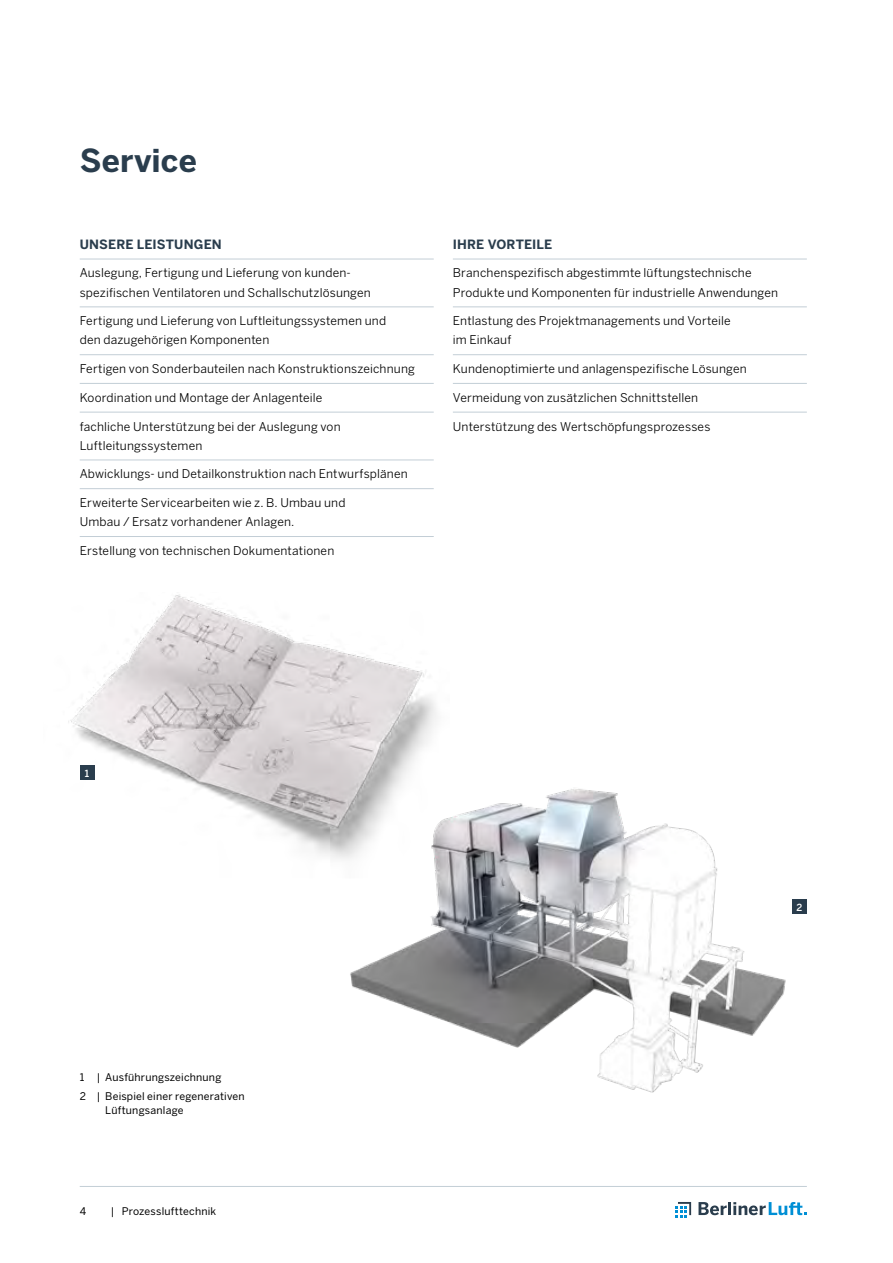
<style>
.page{position:relative;width:893px;height:1263px;background:#fff}
.page>*{position:absolute;margin:0;border:0;box-sizing:border-box;transform-origin:0 0}
.t1{font:700 31.5px "Benton Sans";letter-spacing:.005em;color:#2a3d4d}
.t2{font:700 12.75px "Benton Sans";letter-spacing:.01em;color:#2a3d4d}
.t3{font:12px/19.2px "Benton Sans";letter-spacing:.015em;color:#000}
.t4{font:10.5px/19.2px "Benton Sans";letter-spacing:.015em;color:#000}
.t5{font:500 9.75px "Benton Sans";color:#fff}
</style>
<div class="page">
<hr style="left:80px;top:1186px;width:727px;height:1px;background:#c3ced6">
<svg style="left:675px;top:1202px;width:16px;height:16px"></svg>
<svg style="left:698px;top:1202px;width:109px;height:13px"></svg>
<hr style="left:80px;top:259px;width:354px;height:1px;background:#c3ced6">
<hr style="left:80px;top:306px;width:354px;height:1px;background:#c3ced6">
<hr style="left:80px;top:354px;width:354px;height:1px;background:#c3ced6">
<hr style="left:80px;top:383px;width:354px;height:1px;background:#c3ced6">
<hr style="left:80px;top:412px;width:354px;height:1px;background:#c3ced6">
<hr style="left:80px;top:460px;width:354px;height:1px;background:#c3ced6">
<hr style="left:80px;top:488px;width:354px;height:1px;background:#c3ced6">
<hr style="left:80px;top:536px;width:354px;height:1px;background:#c3ced6">
<hr style="left:453px;top:259px;width:354px;height:1px;background:#c3ced6">
<hr style="left:453px;top:306px;width:354px;height:1px;background:#c3ced6">
<hr style="left:453px;top:354px;width:354px;height:1px;background:#c3ced6">
<hr style="left:453px;top:383px;width:354px;height:1px;background:#c3ced6">
<hr style="left:453px;top:412px;width:354px;height:1px;background:#c3ced6">
<img style="left:350px;top:789px;width:436px;height:304px">
<img style="left:68px;top:594px;width:382px;height:286px">
<div style="left:80px;top:765px;width:14px;height:15px;background:#2a3d4d"></div>
<div style="left:792px;top:899px;width:15px;height:15px;background:#2a3d4d"></div>
<h1 class="t1" style="left:80px;top:141px;width:119px">Service</h1>
<p class="t2" style="left:80px;top:236px;width:144px">UNSERE LEISTUNGEN</p>
<p class="t3" style="left:80px;top:264px;width:293px">Auslegung, Fertigung und Lieferung von kunden&shy;spezifischen Ventilatoren und Schallschutzlösungen</p>
<p class="t3" style="left:80px;top:311px;width:308px">Fertigung und Lieferung von Luftleitungssystemen und den dazugehörigen Komponenten</p>
<p class="t3" style="left:80px;top:359px;width:337px">Fertigen von Sonderbauteilen nach Konstruktionszeichnung</p>
<p class="t3" style="left:80px;top:388px;width:244px">Koordination und Montage der Anlagenteile</p>
<p class="t3" style="left:80px;top:417px;width:262px">fachliche Unterstützung bei der Auslegung von<br>Luftleitungssystemen</p>
<p class="t3" style="left:80px;top:464px;width:330px">Abwicklungs- und Detailkonstruktion nach Entwurfsplänen</p>
<p class="t3" style="left:80px;top:493px;width:267px">Erweiterte Servicearbeiten wie z. B. Umbau und<br>Umbau / Ersatz vorhandener Anlagen.</p>
<p class="t3" style="left:80px;top:541px;width:256px">Erstellung von technischen Dokumentationen</p>
<p class="t2" style="left:453px;top:236px;width:101px">IHRE VORTEILE</p>
<p class="t3" style="left:453px;top:264px;width:327px">Branchenspezifisch abgestimmte lüftungstechnische<br>Produkte und Komponenten für industrielle Anwendungen</p>
<p class="t3" style="left:453px;top:311px;width:279px">Entlastung des Projektmanagements und Vorteile im Einkauf</p>
<p class="t3" style="left:453px;top:359px;width:295px">Kundenoptimierte und anlagenspezifische Lösungen</p>
<p class="t3" style="left:453px;top:388px;width:247px">Vermeidung von zusätzlichen Schnittstellen</p>
<p class="t3" style="left:453px;top:417px;width:259px">Unterstützung des Wertschöpfungsprozesses</p>
<p class="t5" style="left:85px;top:767px;width:6px">1</p>
<p class="t4" style="left:80px;top:1068px;width:167px">1 | Ausführungszeichnung<br>2 | Beispiel einer regenerativen</p>
<p class="t4" style="left:105px;top:1100px;width:80px">Lüftungsanlage</p>
<p class="t4" style="left:80px;top:1202px;width:8px">4</p>
<p class="t4" style="left:111px;top:1202px;width:107px">| Prozesslufttechnik</p>
<p class="t5" style="left:797px;top:901px;width:7px">2</p>
</div>
